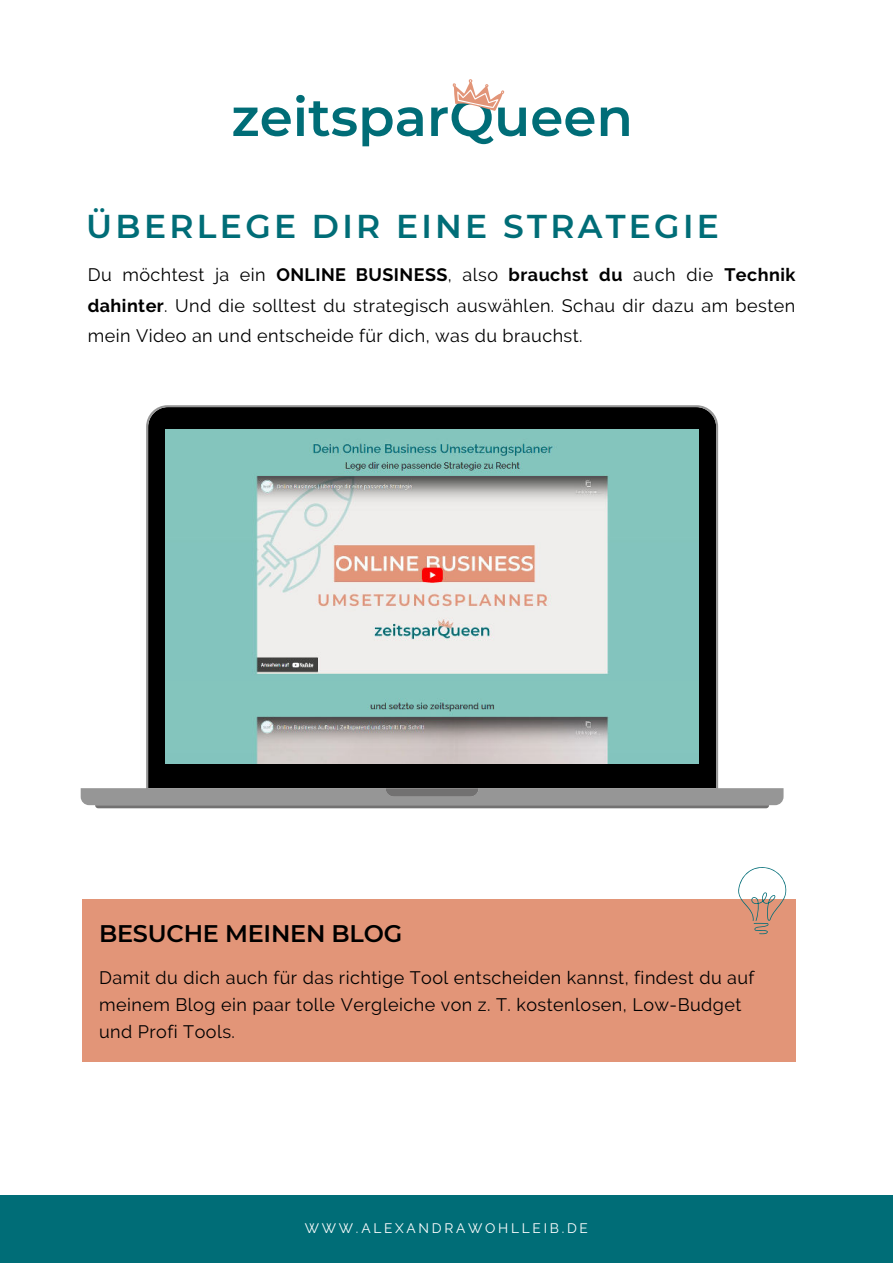
<style>
.page{position:relative;width:893px;height:1264px;background:#fff}
.page>*{position:absolute;margin:0;border:0;box-sizing:border-box;transform-origin:0 0}
.t1{font:600 53.25px "Montserrat";color:#006d77}
.t2{font:600 33px "Montserrat";letter-spacing:.1em;color:#006d77}
.t3{font:600 24px "Montserrat";letter-spacing:-.01em;color:#000}
.t4{font:18px/27px "Raleway";letter-spacing:.025em;color:#000}
.t5{font:13.65px "Raleway";letter-spacing:.2em;color:#fff}
.s1{font-weight:700}
</style>
<div class="page">
<div style="left:0;top:1195px;width:892px;height:67px;background:#006d77"></div>
<div style="left:82px;top:899px;width:713px;height:162px;background:#e29578"></div>
<svg style="left:738px;top:867px;width:48px;height:67px"></svg>
<svg style="left:81px;top:405px;width:702px;height:400px"></svg>
<svg style="left:385px;top:788px;width:93px;height:8px"></svg>
<svg style="left:95px;top:805px;width:674px;height:3px;background:#797878"></svg>
<img style="left:165px;top:429px;width:533px;height:334px">
<svg style="left:452px;top:79px;width:52px;height:32px"></svg>
<h1 class="t1" style="left:231px;top:79px;width:403px">zeitsparQueen</h1>
<h2 class="t2" style="left:86px;top:203px;width:634px">ÜBERLEGE DIR EINE STRATEGIE</h2>
<p class="t4" style="left:88px;top:260px;width:709px;line-height:30.3px;text-align:justify">Du möchtest ja ein <span class="s1">ONLINE BUSINESS</span>, also <span class="s1">brauchst du</span> auch die <span class="s1">Technik dahinter</span>. Und die solltest du strategisch auswählen. Schau dir dazu am besten mein Video an und entscheide für dich, was du brauchst.</p>
<h3 class="t3" style="left:99px;top:916px;width:304px">BESUCHE MEINEN BLOG</h3>
<p class="t4" style="left:99px;top:963px;width:656px">Damit du dich auch für das richtige Tool entscheiden kannst, findest du auf meinem Blog ein paar tolle Vergleiche von z. T. kostenlosen, Low-Budget und Profi Tools.</p>
<p class="t5" style="left:305px;top:1220px;width:285px">WWW.ALEXANDRAWOHLLEIB.DE</p>
</div>
